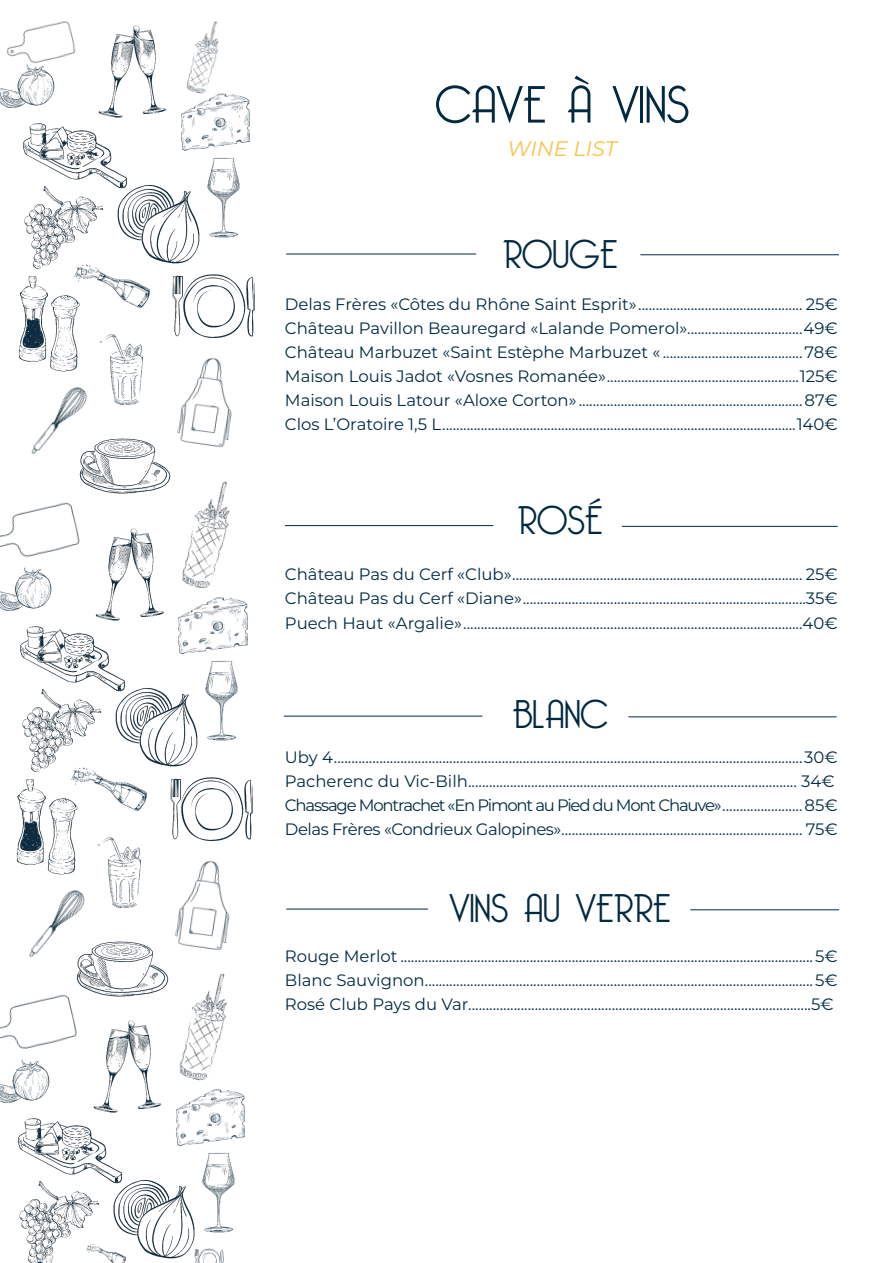
<style>
.page{position:relative;width:893px;height:1263px;background:#fff}
.page>*{position:absolute;margin:0;border:0;box-sizing:border-box;transform-origin:0 0}
.t1{font:300 51px "Bellerose";color:#012a42}
.t2{font:300 39px "Bellerose";color:#012a42}
.t3{font:italic 21px "Montserrat";color:#fcc149}
.t4{font:16.5px/24px "Montserrat";color:#012a42;text-align:justify}
.t5{font:16.5px/24px "Montserrat";letter-spacing:-.035em;color:#012a42}
</style>
<div class="page">
<img style="left:23px;top:126px;width:89px;height:35px">
<img style="left:19px;top:293px;width:59px;height:59px">
<img style="left:172px;top:274px;width:83px;height:62px">
<img style="left:114px;top:439px;width:37px;height:55px">
<img style="left:0;top:99px;width:58px;height:28px">
<img style="left:19px;top:352px;width:112px;height:141px">
<img style="left:190px;top:21px;width:29px;height:52px">
<img style="left:81px;top:339px;width:63px;height:82px">
<img style="left:176px;top:336px;width:77px;height:108px">
<img style="left:105px;top:156px;width:108px;height:135px">
<img style="left:176px;top:73px;width:74px;height:98px">
<img style="left:20px;top:161px;width:97px;height:132px">
<img style="left:178px;top:141px;width:72px;height:112px">
<img style="left:68px;top:232px;width:85px;height:107px">
<img style="left:82px;top:25px;width:101px;height:109px">
<img style="left:0;top:21px;width:92px;height:78px">
<img style="left:20px;top:629px;width:89px;height:35px">
<img style="left:16px;top:796px;width:59px;height:58px">
<img style="left:170px;top:777px;width:83px;height:62px">
<img style="left:0;top:604px;width:56px;height:26px">
<img style="left:16px;top:854px;width:109px;height:142px">
<img style="left:127px;top:444px;width:164px;height:132px">
<img style="left:79px;top:841px;width:63px;height:82px">
<img style="left:174px;top:839px;width:77px;height:97px">
<img style="left:103px;top:659px;width:108px;height:135px">
<img style="left:174px;top:576px;width:74px;height:98px">
<img style="left:17px;top:664px;width:98px;height:132px">
<img style="left:176px;top:644px;width:72px;height:112px">
<img style="left:66px;top:735px;width:85px;height:106px">
<img style="left:80px;top:512px;width:100px;height:125px">
<img style="left:0;top:461px;width:101px;height:143px">
<img style="left:18px;top:1121px;width:89px;height:35px">
<img style="left:208px;top:1248px;width:16px;height:15px">
<img style="left:0;top:1096px;width:53px;height:26px">
<img style="left:125px;top:936px;width:102px;height:132px">
<img style="left:100px;top:1151px;width:108px;height:112px">
<img style="left:171px;top:1068px;width:74px;height:98px">
<img style="left:19px;top:1156px;width:93px;height:107px">
<img style="left:174px;top:1136px;width:71px;height:112px">
<img style="left:84px;top:1227px;width:44px;height:36px">
<img style="left:77px;top:1004px;width:101px;height:125px">
<img style="left:0;top:953px;width:99px;height:143px">
<hr style="left:286px;top:254px;width:190px;height:1px;background:#012a42">
<hr style="left:640px;top:254px;width:199px;height:1px;background:#012a42">
<hr style="left:285px;top:525px;width:208px;height:1px;background:#012a42">
<hr style="left:622px;top:526px;width:216px;height:1px;background:#012a42">
<hr style="left:284px;top:716px;width:198px;height:1px;background:#012a42">
<hr style="left:628px;top:716px;width:209px;height:1px;background:#012a42">
<hr style="left:286px;top:909px;width:142px;height:1px;background:#012a42">
<hr style="left:690px;top:909px;width:149px;height:1px;background:#012a42">
<h1 class="t1" style="left:435px;top:75px;width:255px">CAVE À VINS</h1>
<p class="t3" style="left:507px;top:135px;width:111px">WINE LIST</p>
<h2 class="t2" style="left:503px;top:232px;width:117px">ROUGE</h2>
<p class="t4" style="left:285px;top:291px;width:554px">Delas Frères «Côtes du Rhône Saint Esprit»............................................... 25€ Château Pavillon Beauregard «Lalande Pomerol».................................49€ Château Marbuzet «Saint Estèphe Marbuzet « ........................................78€ Maison Louis Jadot «Vosnes Romanée».......................................................125€ Maison Louis Latour «Aloxe Corton» ................................................................87€ Clos L’Oratoire 1,5 L.....................................................................................................140€</p>
<h2 class="t2" style="left:518px;top:497px;width:87px">ROSÉ</h2>
<p class="t4" style="left:285px;top:562px;width:554px">Château Pas du Cerf «Club»................................................................................... 25€ Château Pas du Cerf «Diane».................................................................................35€ Puech Haut «Argalie».................................................................................................40€</p>
<h2 class="t2" style="left:512px;top:692px;width:97px">BLANC</h2>
<p class="t5" style="left:285px;top:745px;width:554px">Uby 4......................................................................................................................................30€ Pacherenc du Vic-Bilh.............................................................................................. 34€ Chassage Montrachet «En Pimont au Pied du Mont Chauve»....................... 85€ Delas Frères «Condrieux Galopines»..................................................................... 75€</p>
<h2 class="t2" style="left:449px;top:886px;width:223px">VINS AU VERRE</h2>
<p class="t4" style="left:285px;top:944px;width:554px">Rouge Merlot ......................................................................................................................5€ Blanc Sauvignon...............................................................................................................5€ Rosé Club Pays du Var..................................................................................................5€</p>
</div>
